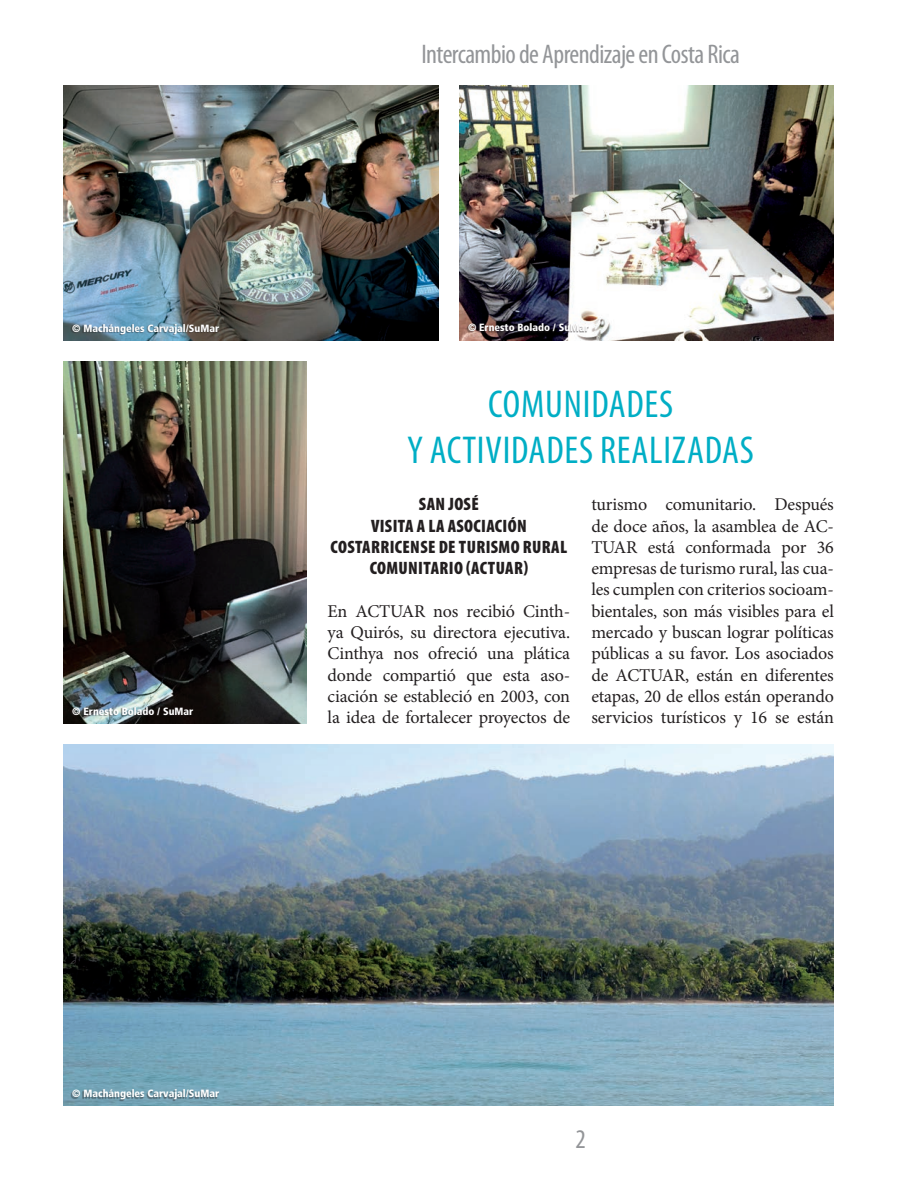
<style>
.page{position:relative;width:919px;height:1191px;background:#fff}
.page>*{position:absolute;margin:0;border:0;box-sizing:border-box;transform-origin:0 0}
.t1{font:condensed 39px/46.8px "Myriad Pro";letter-spacing:.02em;color:#00aec5;text-align:center}
.t2{font:condensed 27px "Myriad Pro";letter-spacing:-.02em;color:#939598}
.t3{font:18px/21.3px "Minion Pro";letter-spacing:-.01em;color:#231f20;text-align:justify}
.t4{font:900 condensed 18px/21.3px "Myriad Pro";letter-spacing:.02em;color:#231f20;text-align:center}
.t5{font:900 condensed 10.5px "Frutiger LT Std";color:#fff}
</style>
<div class="page">
<img style="left:459px;top:85px;width:374px;height:255px">
<img style="left:64px;top:744px;width:769px;height:362px">
<img style="left:64px;top:361px;width:242px;height:362px">
<img style="left:64px;top:85px;width:374px;height:255px">
<div style="left:71px;top:324px;width:148px;height:12px;background:#231f20;opacity:.5"></div>
<div style="left:71px;top:1090px;width:148px;height:11px;background:#231f20;opacity:.5"></div>
<div style="left:466px;top:323px;width:122px;height:9px;background:#231f20;opacity:.5"></div>
<div style="left:71px;top:707px;width:122px;height:9px;background:#231f20;opacity:.5"></div>
<p class="t5" style="left:72px;top:322px;width:148px">© Machángeles Carvajal/SuMar</p>
<p class="t5" style="left:72px;top:704px;width:122px">© Ernesto Bolado / SuMar</p>
<h2 class="t2" style="left:421px;top:40px;width:320px">Intercambio de Aprendizaje en Costa Rica</h2>
<p class="t5" style="left:468px;top:321px;width:122px">© Ernesto Bolado / SuMar</p>
<h1 class="t1" style="left:407px;top:381px;width:348px">COMUNIDADES<br>Y ACTIVIDADES REALIZADAS</h1>
<p class="t3" style="left:591px;top:494px;width:244px">turismo comunitario. Después de doce años, la asamblea de AC-TUAR está conformada por 36 empresas de turismo rural, las cua&shy;les cumplen con criterios socioam&shy;bientales, son más visibles para el mercado y buscan lograr políticas públicas a su favor. Los asociados de ACTUAR, están en diferentes etapas, 20 de ellos están operando servicios turísticos y 16 se están</p>
<p class="t4" style="left:330px;top:494px;width:238px">SAN JOSÉ<br>VISITA A LA ASOCIACIÓN<br>COSTARRICENSE DE TURISMO RURAL<br>COMUNITARIO (ACTUAR)</p>
<p class="t3" style="left:327px;top:600px;width:244px">En ACTUAR nos recibió Cinth&shy;ya Quirós, su directora ejecutiva.<br>Cinthya nos ofreció una plática donde compartió que esta aso&shy;ciación se estableció en 2003, con la idea de fortalecer proyectos de</p>
<p class="t5" style="left:72px;top:1087px;width:148px">© Machángeles Carvajal/SuMar</p>
<h2 class="t2" style="left:575px;top:1124px;width:12px">2</h2>
</div>
